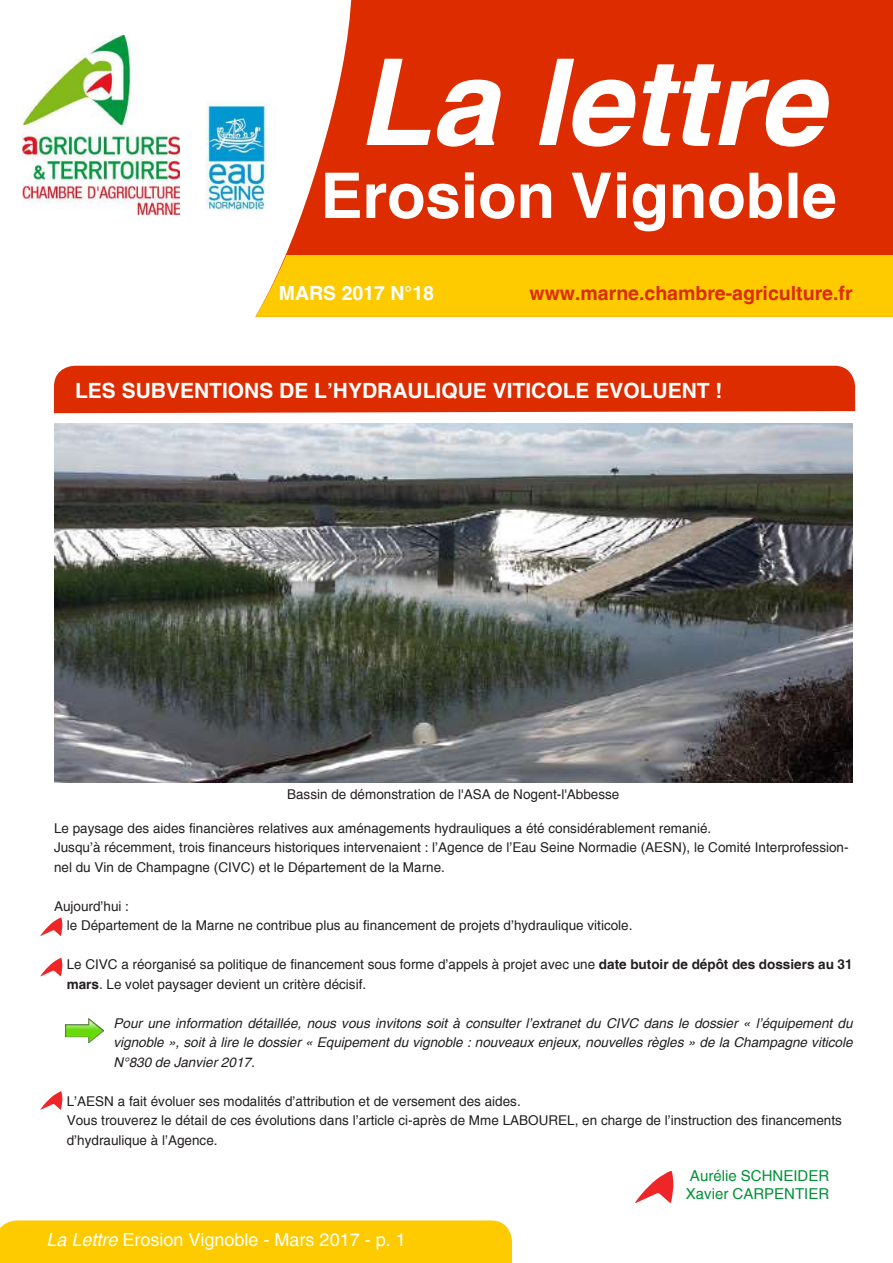
<style>
.page{position:relative;width:893px;height:1263px;background:#fff}
.page>*{position:absolute;margin:0;border:0;box-sizing:border-box;transform-origin:0 0}
.t1{font:italic 700 120px "Helvetica";color:#fff}
.t2{font:700 63px "Helvetica";color:#fff}
.t3{font:700 21px "Helvetica";color:#fff}
.t4{font:700 19.5px "Helvetica";color:#dc2c00}
.t5{font:700 19.5px "Helvetica";color:#fff}
.t6{font:18px "Helvetica";color:#fff}
.t7{font:15px/18px "Helvetica";color:#009139}
.t8{font:13.5px/19.5px "Helvetica";color:#231f20}
.t9{font:italic 13.5px/19.5px "Helvetica";color:#231f20;text-align:justify}
.s1{font-weight:700}
.s2{font-style:italic}
</style>
<div class="page">
<svg style="left:285px;top:0;width:608px;height:255px;background:#df4019"></svg>
<div style="left:255px;top:255px;width:638px;height:62px;background:#fecb00"></div>
<img style="left:23px;top:35px;width:156px;height:179px">
<img style="left:205px;top:105px;width:62px;height:106px">
<div style="left:54px;top:366px;width:801px;height:47px;background:#dc2c00"></div>
<img style="left:54px;top:423px;width:799px;height:359px">
<svg style="left:635px;top:1171px;width:38px;height:32px"></svg>
<img style="left:65px;top:1018px;width:38px;height:25px">
<div style="left:0;top:1220px;width:512px;height:43px;background:#fecb00"></div>
<svg style="left:40px;top:917px;width:22px;height:19px"></svg>
<svg style="left:40px;top:958px;width:22px;height:18px"></svg>
<svg style="left:40px;top:1091px;width:22px;height:19px"></svg>
<h1 class="t1" style="left:357px;top:33px;width:468px">La lettre</h1>
<h2 class="t2" style="left:320px;top:157px;width:518px">Erosion Vignoble</h2>
<h3 class="t5" style="left:279px;top:281px;width:157px">MARS 2017 N°18</h3>
<h3 class="t4" style="left:530px;top:282px;width:324px">www.marne.chambre-agriculture.fr</h3>
<h3 class="t3" style="left:75px;top:377px;width:649px">LES SUBVENTIONS DE L’HYDRAULIQUE VITICOLE EVOLUENT !</h3>
<p class="t8" style="left:287px;top:784px;width:334px">Bassin de démonstration de l'ASA de Nogent-l'Abbesse</p>
<p class="t8" style="left:54px;top:818px;width:796px">Le paysage des aides financières relatives aux aménagements hydrauliques a été considérablement remanié.<br>Jusqu’à récemment, trois financeurs historiques intervenaient : l’Agence de l’Eau Seine Normadie (AESN), le Comité Interprofession&shy;nel du Vin de Champagne (CIVC) et le Département de la Marne.</p>
<p class="t8" style="left:54px;top:896px;width:77px">Aujourd’hui :</p>
<p class="t8" style="left:54px;top:916px;width:580px">• le Département de la Marne ne contribue plus au financement de projets d’hydraulique viticole.</p>
<p class="t8" style="left:67px;top:955px;width:787px;text-indent:-13px">• Le CIVC a réorganisé sa politique de financement sous forme d’appels à projet avec une <span class="s1">date butoir de dépôt des dossiers au 31 mars</span>. Le volet paysager devient un critère décisif.</p>
<p class="t9" style="left:114px;top:1013px;width:741px">Pour une information détaillée, nous vous invitons soit à consulter l’extranet du CIVC dans le dossier « l’équipement du vignoble », soit à lire le dossier « Equipement du vignoble : nouveaux enjeux, nouvelles règles » de la Champagne viticole N°830 de Janvier 2017.</p>
<p class="t8" style="left:67px;top:1091px;width:777px;text-indent:-13px">• L’AESN a fait évoluer ses modalités d’attribution et de versement des aides.<br>Vous trouverez le détail de ces évolutions dans l’article ci-après de Mme LABOUREL, en charge de l’instruction des financements d’hydraulique à l’Agence.</p>
<h3 class="t6" style="left:47px;top:1229px;width:361px"><span class="s2">La Lettre</span> Erosion Vignoble - Mars 2017 - p. 1</h3>
<p class="t7" style="left:686px;top:1167px;width:145px">Aurélie SCHNEIDER<br>Xavier CARPENTIER</p>
</div>
